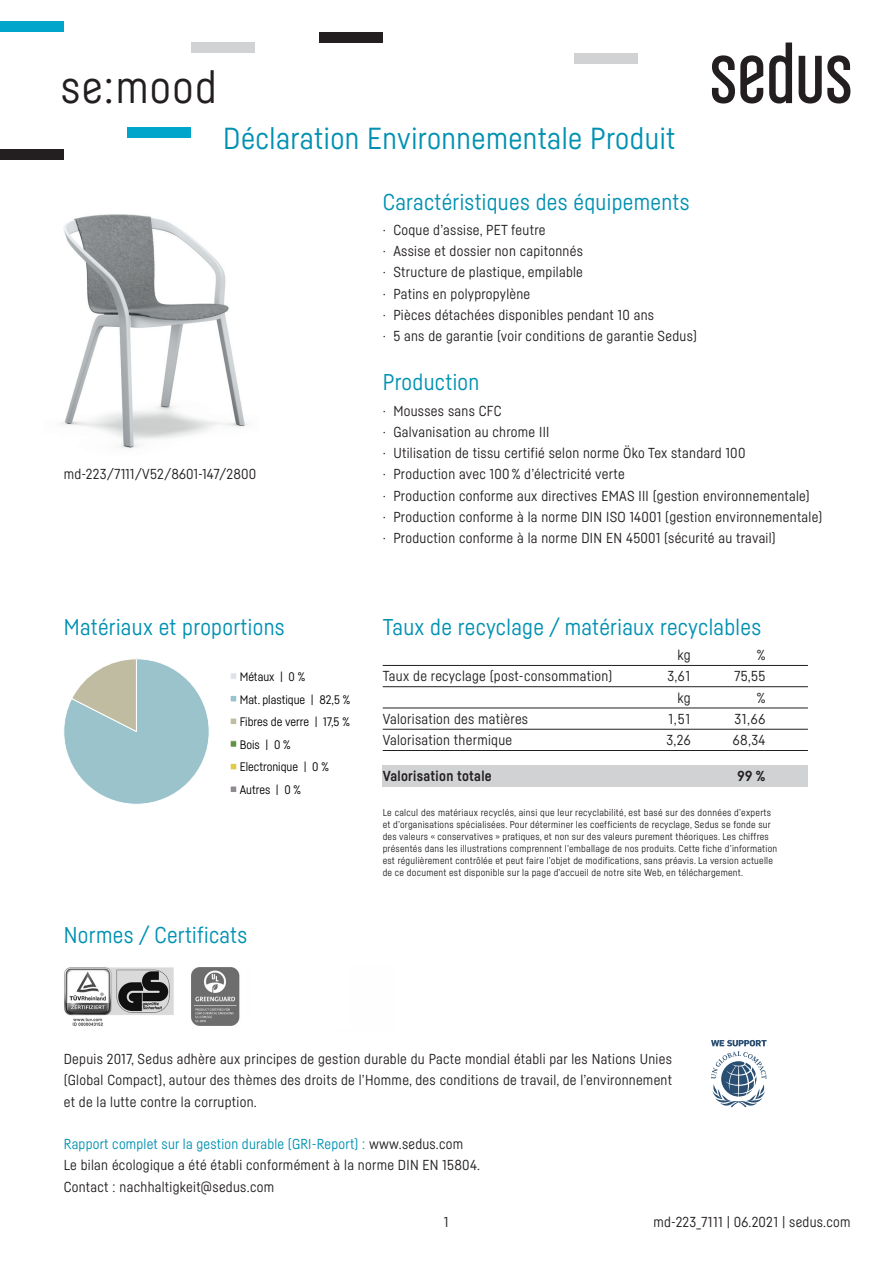
<style>
.page{position:relative;width:893px;height:1263px;background:#fff}
.page>*{position:absolute;margin:0;border:0;box-sizing:border-box;transform-origin:0 0}
.t1{font:45px "Sedus Sans";letter-spacing:.03em;color:#231f20}
.t2{font:30px "Sedus Sans";letter-spacing:.015em;color:#0091b2}
.t3{font:22.5px "Sedus Sans";letter-spacing:.015em;color:#0091b2}
.t4{font:14.25px/21.3px "Sedus Sans";letter-spacing:.02em;color:#231f20}
.t5{font:700 14.25px "Sedus Sans";letter-spacing:.02em;color:#231f20}
.t6{font:12.15px/22.6px "Sedus Sans";color:#000}
.t7{font:9.75px/12px "Sedus Sans";letter-spacing:.025em;color:#231f20}
.s1{color:#0091b2}
</style>
<div class="page">
<div style="left:383px;top:765px;width:425px;height:22px;background:#d1d2d4"></div>
<img style="left:61px;top:214px;width:188px;height:235px">
<svg style="left:712px;top:55px;width:51px;height:49px"></svg>
<svg style="left:769px;top:43px;width:23px;height:61px"></svg>
<svg style="left:799px;top:55px;width:51px;height:49px"></svg>
<img style="left:64px;top:967px;width:176px;height:59px">
<hr style="left:383px;top:665px;width:425px;height:1px;background:#231f20">
<hr style="left:383px;top:686px;width:425px;height:1px;background:#231f20">
<hr style="left:383px;top:708px;width:425px;height:1px;background:#231f20">
<hr style="left:383px;top:729px;width:425px;height:1px;background:#231f20">
<hr style="left:383px;top:750px;width:425px;height:1px;background:#231f20">
<div style="left:0;top:21px;width:64px;height:11px;background:#00a5cb"></div>
<div style="left:191px;top:43px;width:64px;height:10px;background:#d1d2d4"></div>
<div style="left:574px;top:53px;width:64px;height:11px;background:#d1d2d4"></div>
<div style="left:128px;top:128px;width:63px;height:10px;background:#00a5cb"></div>
<div style="left:0;top:149px;width:64px;height:10px;background:#231f20"></div>
<div style="left:319px;top:32px;width:64px;height:11px;background:#231f20"></div>
<svg style="left:64px;top:658px;width:173px;height:146px"></svg>
<svg style="left:711px;top:1040px;width:56px;height:67px"></svg>
<h1 class="t1" style="left:61px;top:59px;width:157px">se:mood</h1>
<h2 class="t2" style="left:223px;top:120px;width:454px">Déclaration Environnementale Produit</h2>
<h3 class="t3" style="left:383px;top:188px;width:308px">Caractéristiques des équipements</h3>
<p class="t4" style="left:383px;top:219px;width:316px">· Coque d’assise, PET feutre<br>· Assise et dossier non capitonnés<br>· Structure de plastique, empilable<br>· Patins en polypropylène<br>· Pièces détachées disponibles pendant 10 ans<br>· 5 ans de garantie (voir conditions de garantie Sedus)</p>
<h3 class="t3" style="left:383px;top:369px;width:98px">Production</h3>
<p class="t4" style="left:64px;top:463px;width:194px">md-223/7111/V52/8601-147/2800</p>
<h3 class="t3" style="left:64px;top:613px;width:222px">Matériaux et proportions</h3>
<p class="t6" style="left:240px;top:665px;width:112px">Métaux | 0 %<br>Mat. plastique | 82,5 %<br>Fibres de verre | 17,5 %<br>Bois | 0 %<br>Electronique | 0 %<br>Autres | 0 %</p>
<h3 class="t3" style="left:64px;top:922px;width:185px">Normes / Certificats</h3>
<p class="t4" style="left:383px;top:400px;width:441px">· Mousses sans CFC<br>· Galvanisation au chrome III<br>· Utilisation de tissu certifié selon norme Öko Tex standard 100<br>· Production avec 100 % d’électricité verte<br>· Production conforme aux directives EMAS III (gestion environnementale)<br>· Production conforme à la norme DIN ISO 14001 (gestion environnementale) · Production conforme à la norme DIN EN 45001 (sécurité au travail)</p>
<h3 class="t3" style="left:383px;top:613px;width:380px">Taux de recyclage / matériaux recyclables</h3>
<p class="t4" style="left:678px;top:644px;width:15px">kg</p>
<p class="t4" style="left:757px;top:644px;width:10px">%</p>
<p class="t4" style="left:383px;top:665px;width:231px">Taux de recyclage (post-consommation)</p>
<p class="t4" style="left:667px;top:665px;width:24px">3,61</p>
<p class="t4" style="left:734px;top:665px;width:33px">75,55</p>
<p class="t4" style="left:678px;top:687px;width:15px">kg</p>
<p class="t4" style="left:757px;top:687px;width:10px">%</p>
<p class="t4" style="left:383px;top:708px;width:147px">Valorisation des matières</p>
<p class="t4" style="left:669px;top:708px;width:23px">1,51</p>
<p class="t4" style="left:735px;top:708px;width:32px">31,66</p>
<p class="t4" style="left:383px;top:729px;width:131px">Valorisation thermique</p>
<p class="t4" style="left:666px;top:729px;width:26px">3,26</p>
<p class="t4" style="left:733px;top:729px;width:34px">68,34</p>
<p class="t5" style="left:383px;top:767px;width:111px">Valorisation totale</p>
<p class="t5" style="left:737px;top:767px;width:29px">99 %</p>
<p class="t7" style="left:383px;top:806px;width:396px">Le calcul des matériaux recyclés, ainsi que leur recyclabilité, est basé sur des données d’experts et d’organisations spécialisées. Pour déterminer les coefficients de recyclage, Sedus se fonde sur des valeurs « conservatives » pratiques, et non sur des valeurs purement théoriques. Les chiffres présentés dans les illustrations comprennent l’emballage de nos produits. Cette fiche d’information est régulièrement contrôlée et peut faire l’objet de modifications, sans préavis. La version actuelle de ce document est disponible sur la page d’accueil de notre site Web, en téléchargement.</p>
<p class="t4" style="left:64px;top:1048px;width:610px;text-align:justify">Depuis 2017, Sedus adhère aux principes de gestion durable du Pacte mondial établi par les Nations Unies (Global Compact), autour des thèmes des droits de l’Homme, des conditions de travail, de l’environnement et de la lutte contre la corruption.</p>
<p class="t4" style="left:64px;top:1133px;width:418px"><span class="s1">Rapport complet sur la gestion durable (GRI-Report) :</span> www.sedus.com<br>Le bilan écologique a été établi conformément à la norme DIN EN 15804.<br>Contact : nachhaltigkeit@sedus.com</p>
<p class="t4" style="left:444px;top:1211px;width:6px">1</p>
<p class="t4" style="left:653px;top:1211px;width:198px">md-223_7111 | 06.2021 | sedus.com</p>
</div>
